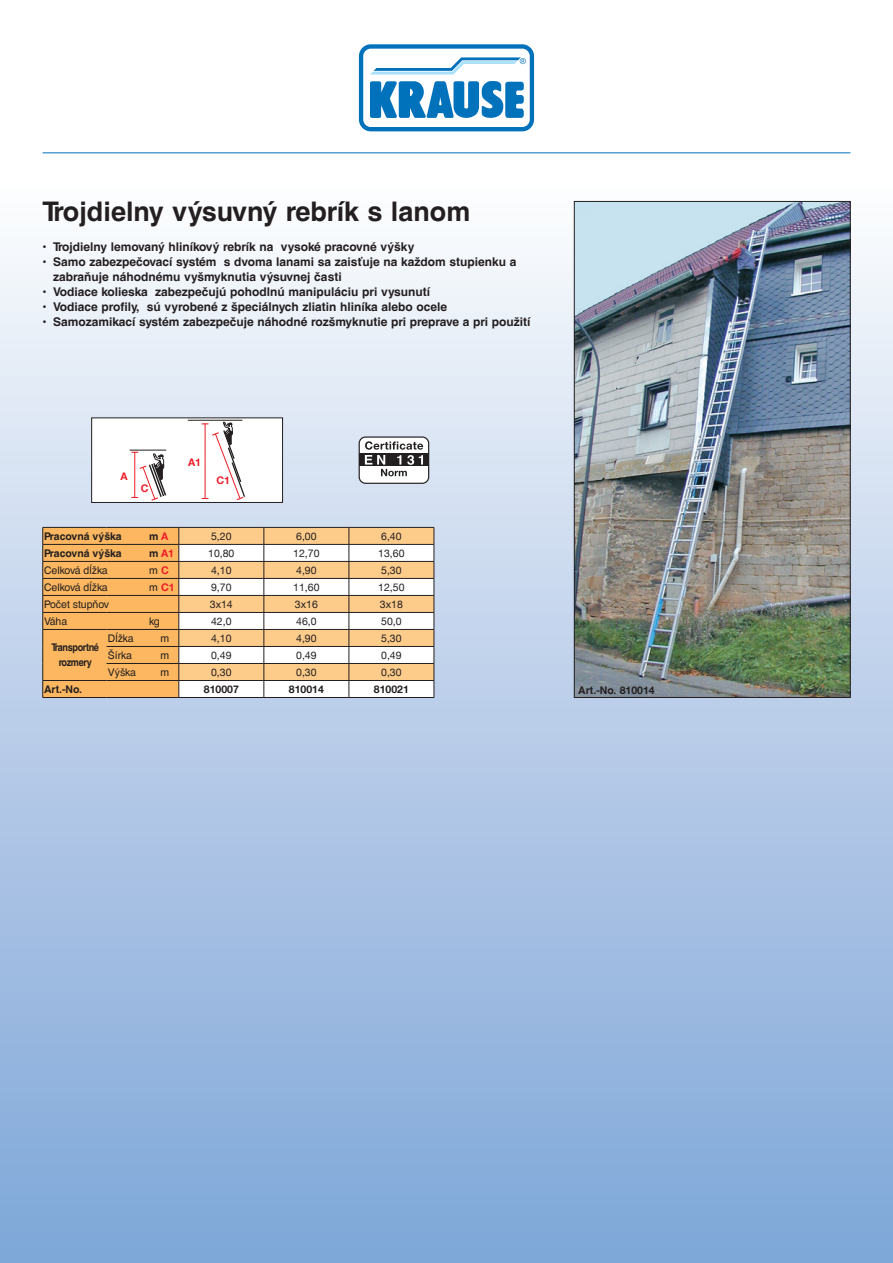
<style>
.page{position:relative;width:893px;height:1263px;background:#fff}
.page>*{position:absolute;margin:0;border:0;box-sizing:border-box;transform-origin:0 0}
.Helv_-CE-Produktname{font:700 27px "Helvetica CE";color:#231f20}
.Helv_-CE-Produktinfo{font:700 12px "Helvetica CE";color:#231f20}
.t1{font:10.5px "Helvetica Neue LT";color:#231f20}
.t2{font:10.5px "Helvetica CE";color:#231f20}
._04_Bild-Text-D{font:700 10.5px "Helvetica CE";color:#231f20}
._04_Bild-Text-D-2{font:700 10.5px "Helvetica CE";letter-spacing:-.02em;color:#231f20}
._04_Bild-Text-D-3{font:700 10.5px/15px "Helvetica CE";letter-spacing:-.04em;color:#231f20;text-align:center;scale:.87 1}
.t3{font:700 10.5px "Helvetica Neue LT";color:#231f20}
.t4{font:700 10.5px "Helvetica Neue LT";color:#ee1c28}
.s1{font-family:"Helvetica Neue LT";color:#ee1c28}
.s2{font-family:"Helvetica CE";color:#231f20}
.s3{font-family:"Helvetica Neue LT";font-weight:700;color:#ee1c28}
.s4{font-family:"Helvetica CE";font-weight:400;color:#231f20}
.s5{font-family:"Helvetica Neue LT"}
</style>
<div class="page">
<div style="left:0;top:185px;width:893px;height:1078px;background:linear-gradient(to bottom,#faf9fc,#7ca4d7)"></div>
<hr style="left:43px;top:153px;width:807px;height:1px;background:#0072bc">
<svg style="left:357px;top:43px;width:179px;height:90px"></svg>
<svg style="left:359px;top:44px;width:175px;height:87px"></svg>
<img style="left:576px;top:203px;width:272px;height:493px">
<div style="left:574px;top:201px;width:276px;height:497px;border:1px solid #231f20"></div>
<div style="left:359px;top:437px;width:70px;height:46px;background:#fff;border-radius:6px"></div>
<div style="left:359px;top:436px;width:70px;height:48px;border:1px solid #231f20;border-radius:6px"></div>
<div style="left:359px;top:454px;width:70px;height:12px;background:#231f20"></div>
<svg style="left:365px;top:441px;width:58px;height:35px"></svg>
<div style="left:92px;top:418px;width:191px;height:84px;background:#fff"></div>
<hr style="left:188px;top:420px;width:54px;height:1px;background:#231f20">
<svg style="left:202px;top:422px;width:43px;height:79px"></svg>
<hr style="left:130px;top:450px;width:36px;height:1px;background:#231f20">
<svg style="left:131px;top:452px;width:36px;height:49px"></svg>
<div style="left:91px;top:418px;width:192px;height:85px;border:1px solid #231f20"></div>
<hr style="left:43px;top:697px;width:64px;height:1px;background:#231f20">
<hr style="left:107px;top:697px;width:72px;height:1px;background:#231f20">
<hr style="left:179px;top:697px;width:85px;height:1px;background:#231f20">
<hr style="left:264px;top:697px;width:85px;height:1px;background:#231f20">
<hr style="left:349px;top:697px;width:85px;height:1px;background:#231f20">
<svg style="left:42px;top:527px;width:393px;height:170px"></svg>
<p class="Helv_-CE-Produktname" style="left:43px;top:194px;width:429px">Trojdielny výsuvný rebrík s lanom</p>
<p class="Helv_-CE-Produktinfo" style="left:43px;top:240px;width:373px">• Trojdielny lemovaný hliníkový rebrík na vysoké pracovné výšky</p>
<p class="Helv_-CE-Produktinfo" style="left:43px;top:255px;width:475px">• Samo zabezpečovací systém s dvoma lanami sa zaisťuje na každom stupienku a</p>
<p class="Helv_-CE-Produktinfo" style="left:53px;top:270px;width:290px">zabraňuje náhodnému vyšmyknutia výsuvnej časti</p>
<p class="Helv_-CE-Produktinfo" style="left:43px;top:285px;width:389px">• Vodiace kolieska zabezpečujú pohodlnú manipuláciu pri vysunutí</p>
<p class="Helv_-CE-Produktinfo" style="left:43px;top:300px;width:406px">• Vodiace profily, sú vyrobené z špeciálnych zliatin hliníka alebo ocele</p>
<p class="Helv_-CE-Produktinfo" style="left:43px;top:315px;width:489px">• Samozamikací systém zabezpečuje náhodné rozšmyknutie pri preprave a pri použití</p>
<p class="t4" style="left:121px;top:470px;width:9px">A</p>
<p class="t4" style="left:141px;top:482px;width:9px">C</p>
<p class="t4" style="left:188px;top:455px;width:15px">A1</p>
<p class="t4" style="left:216px;top:474px;width:15px">C1</p>
<p class="_04_Bild-Text-D" style="left:44px;top:529px;width:79px">Pracovná výška</p>
<p class="_04_Bild-Text-D-2" style="left:149px;top:529px;width:21px">m <span class="s1">A</span></p>
<p class="t1" style="left:211px;top:530px;width:22px">5,20</p>
<p class="t1" style="left:296px;top:530px;width:22px">6,00</p>
<p class="t1" style="left:381px;top:530px;width:22px">6,40</p>
<p class="_04_Bild-Text-D" style="left:44px;top:546px;width:79px">Pracovná výška</p>
<p class="t4" style="left:149px;top:546px;width:27px"><span class="s2">m</span> A1</p>
<p class="t1" style="left:208px;top:547px;width:28px">10,80</p>
<p class="t1" style="left:293px;top:547px;width:28px">12,70</p>
<p class="t1" style="left:378px;top:547px;width:28px">13,60</p>
<p class="t2" style="left:44px;top:564px;width:65px">Celková dĺžka</p>
<p class="t2" style="left:149px;top:564px;width:21px">m <span class="s3">C</span></p>
<p class="t1" style="left:211px;top:564px;width:22px">4,10</p>
<p class="t1" style="left:296px;top:564px;width:22px">4,90</p>
<p class="t1" style="left:381px;top:564px;width:22px">5,30</p>
<p class="t2" style="left:44px;top:581px;width:65px">Celková dĺžka</p>
<p class="t4" style="left:149px;top:580px;width:27px"><span class="s4">m</span> C1</p>
<p class="t1" style="left:211px;top:581px;width:22px">9,70</p>
<p class="t1" style="left:293px;top:581px;width:28px">11,60</p>
<p class="t1" style="left:378px;top:581px;width:28px">12,50</p>
<p class="t2" style="left:44px;top:598px;width:67px">Počet stupňov</p>
<p class="t1" style="left:210px;top:598px;width:24px">3x14</p>
<p class="t1" style="left:295px;top:598px;width:24px">3x16</p>
<p class="t1" style="left:380px;top:598px;width:24px">3x18</p>
<p class="t2" style="left:44px;top:615px;width:25px">Váha</p>
<p class="t2" style="left:149px;top:615px;width:12px">kg</p>
<p class="t1" style="left:211px;top:615px;width:22px">42,0</p>
<p class="t1" style="left:296px;top:615px;width:22px">46,0</p>
<p class="t1" style="left:381px;top:615px;width:22px">50,0</p>
<p class="_04_Bild-Text-D-3" style="left:51px;top:640px;width:56px">Transportné rozmery</p>
<p class="t2" style="left:108px;top:632px;width:27px">Dĺžka</p>
<p class="t2" style="left:161px;top:632px;width:10px">m</p>
<p class="t1" style="left:211px;top:632px;width:22px">4,10</p>
<p class="t1" style="left:296px;top:632px;width:22px">4,90</p>
<p class="t1" style="left:381px;top:632px;width:22px">5,30</p>
<p class="t2" style="left:108px;top:649px;width:26px">Šírka</p>
<p class="t2" style="left:161px;top:649px;width:10px">m</p>
<p class="t1" style="left:211px;top:649px;width:22px">0,49</p>
<p class="t1" style="left:296px;top:649px;width:22px">0,49</p>
<p class="t1" style="left:381px;top:649px;width:22px">0,49</p>
<p class="t2" style="left:108px;top:666px;width:30px">Výška</p>
<p class="t2" style="left:161px;top:666px;width:10px">m</p>
<p class="t1" style="left:211px;top:666px;width:22px">0,30</p>
<p class="t1" style="left:296px;top:666px;width:22px">0,30</p>
<p class="t1" style="left:381px;top:666px;width:22px">0,30</p>
<p class="_04_Bild-Text-D-2" style="left:44px;top:683px;width:40px">Art.-No.</p>
<p class="t3" style="left:204px;top:682px;width:37px">810007</p>
<p class="t3" style="left:289px;top:682px;width:37px">810014</p>
<p class="t3" style="left:374px;top:682px;width:37px">810021</p>
<p class="_04_Bild-Text-D-2" style="left:578px;top:683px;width:78px">Art.-No. <span class="s5">810014</span></p>
</div>
